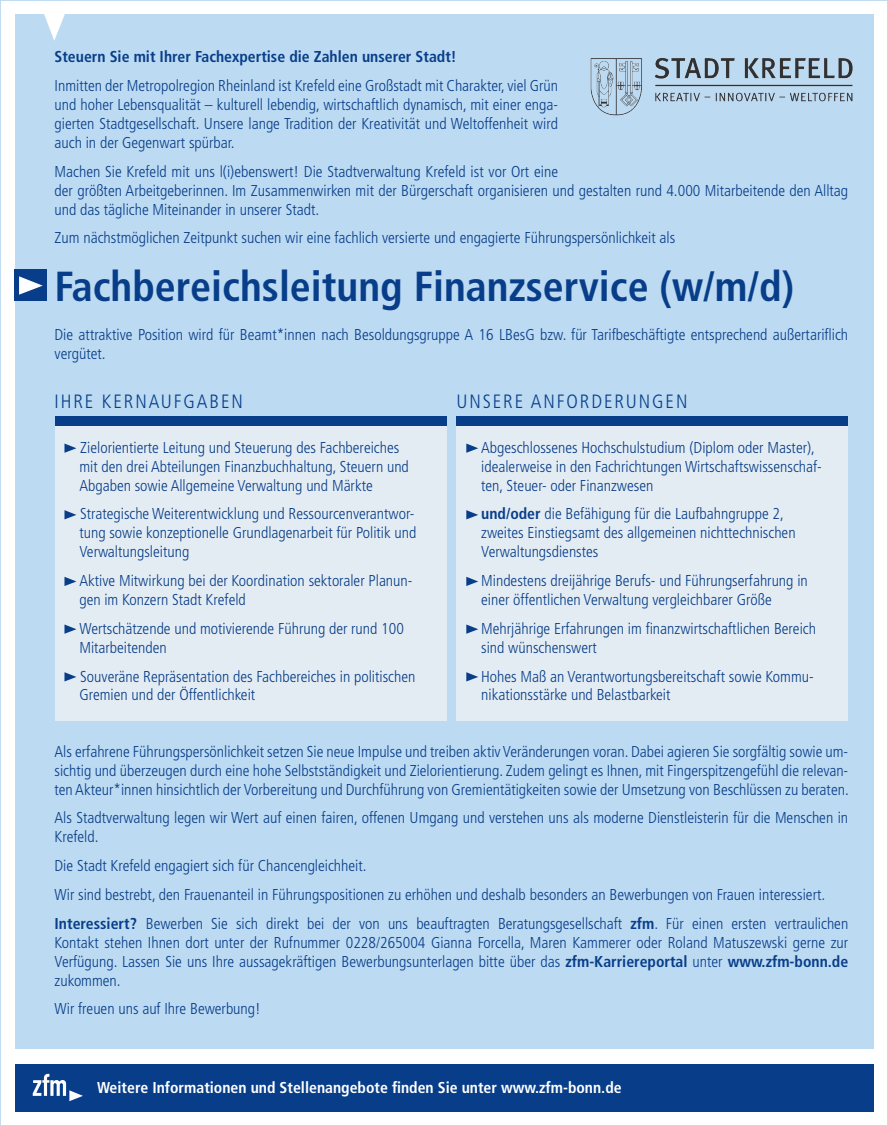
<style>
.page{position:relative;width:888px;height:1126px;background:#fff}
.page>*{position:absolute;margin:0;border:0;box-sizing:border-box;transform-origin:0 0}
.t1{font:700 condensed 42px "Frutiger LT Std";color:#083e89}
.t2{font:300 condensed 19.25px "Frutiger LT Std";letter-spacing:.1em;color:#083e89}
.t3{font:300 condensed 15.75px/18.9px "Frutiger LT Std";color:#083e89}
.t4{font:700 condensed 15.75px "Frutiger LT Std";color:#fff}
.t5{font:700 condensed 15.75px "Frutiger LT Std";color:#083e89}
.s1{font-weight:700}
</style>
<div class="page">
<div style="left:15px;top:15px;width:858px;height:1034px;background:#bcdaf2"></div>
<svg style="left:39px;top:14px;width:31px;height:27px"></svg>
<div style="left:15px;top:270px;width:32px;height:31px;background:#083e89"></div>
<svg style="left:19px;top:276px;width:24px;height:19px"></svg>
<div style="left:55px;top:416px;width:391px;height:304px;background:#e4ecf3"></div>
<svg style="left:64px;top:444px;width:12px;height:9px"></svg>
<svg style="left:64px;top:510px;width:12px;height:9px"></svg>
<svg style="left:64px;top:577px;width:12px;height:9px"></svg>
<svg style="left:64px;top:624px;width:12px;height:10px"></svg>
<svg style="left:64px;top:672px;width:12px;height:9px"></svg>
<div style="left:55px;top:416px;width:391px;height:10px;background:#083e89"></div>
<div style="left:456px;top:416px;width:392px;height:304px;background:#e4ecf3"></div>
<svg style="left:466px;top:444px;width:12px;height:9px"></svg>
<svg style="left:466px;top:510px;width:12px;height:9px"></svg>
<svg style="left:466px;top:577px;width:12px;height:9px"></svg>
<svg style="left:466px;top:624px;width:12px;height:10px"></svg>
<svg style="left:466px;top:672px;width:12px;height:9px"></svg>
<div style="left:456px;top:416px;width:392px;height:10px;background:#083e89"></div>
<div style="left:15px;top:1064px;width:858px;height:47px;background:#083e89"></div>
<svg style="left:33px;top:1074px;width:50px;height:27px"></svg>
<img style="left:590px;top:58px;width:263px;height:58px">
<p class="t5" style="left:55px;top:48px;width:404px">Steuern Sie mit Ihrer Fachexpertise die Zahlen unserer Stadt!</p>
<p class="t3" style="left:55px;top:77px;width:505px;text-align:justify">Inmitten der Metropolregion Rheinland ist Krefeld eine Großstadt mit Charakter, viel Grün und hoher Lebensqualität – kulturell lebendig, wirtschaftlich dynamisch, mit einer enga&shy;gierten Stadtgesellschaft. Unsere lange Tradition der Kreativität und Weltoffenheit wird auch in der Gegenwart spürbar.</p>
<p class="t3" style="left:55px;top:162px;width:795px">Machen Sie Krefeld mit uns l(i)ebenswert! Die Stadtverwaltung Krefeld ist vor Ort eine<br>der größten Arbeitgeberinnen. Im Zusammenwirken mit der Bürgerschaft organisieren und gestalten rund 4.000 Mitarbeitende den Alltag und das tägliche Miteinander in unserer Stadt.</p>
<p class="t3" style="left:55px;top:229px;width:622px">Zum nächstmöglichen Zeitpunkt suchen wir eine fachlich versierte und engagierte Führungspersönlichkeit als</p>
<p class="t1" style="left:55px;top:262px;width:741px">Fachbereichsleitung Finanzservice (w/m/d)</p>
<p class="t3" style="left:55px;top:325px;width:795px">Die attraktive Position wird für Beamt*innen nach Besoldungsgruppe A 16 LBesG bzw. für Tarifbeschäftigte entsprechend außertariflich vergütet.</p>
<p class="t2" style="left:55px;top:390px;width:190px">IHRE KERNAUFGABEN</p>
<p class="t3" style="left:79px;top:438px;width:331px">Zielorientierte Leitung und Steuerung des Fachbereiches mit den drei Abteilungen Finanzbuchhaltung, Steuern und<br>Abgaben sowie Allgemeine Verwaltung und Märkte</p>
<p class="t3" style="left:79px;top:505px;width:339px">Strategische Weiterentwicklung und Ressourcenverantwor&shy;tung sowie konzeptionelle Grundlagenarbeit für Politik und<br>Verwaltungsleitung</p>
<p class="t3" style="left:79px;top:571px;width:335px">Aktive Mitwirkung bei der Koordination sektoraler Planun&shy;gen im Konzern Stadt Krefeld</p>
<p class="t3" style="left:79px;top:619px;width:326px">Wertschätzende und motivierende Führung der rund 100<br>Mitarbeitenden</p>
<p class="t3" style="left:79px;top:667px;width:338px">Souveräne Repräsentation des Fachbereiches in politischen<br>Gremien und der Öffentlichkeit</p>
<p class="t2" style="left:456px;top:390px;width:233px">UNSERE ANFORDERUNGEN</p>
<p class="t3" style="left:481px;top:438px;width:342px">Abgeschlossenes Hochschulstudium (Diplom oder Master), idealerweise in den Fachrichtungen Wirtschaftswissenschaf&shy;ten, Steuer- oder Finanzwesen</p>
<p class="t3" style="left:481px;top:505px;width:316px"><span class="s1">und/oder</span> die Befähigung für die Laufbahngruppe 2, zweites Einstiegsamt des allgemeinen nichttechnischen<br>Verwaltungsdienstes</p>
<p class="t3" style="left:481px;top:571px;width:328px">Mindestens dreijährige Berufs- und Führungserfahrung in einer öffentlichen Verwaltung vergleichbarer Größe</p>
<p class="t3" style="left:481px;top:619px;width:336px">Mehrjährige Erfahrungen im finanzwirtschaftlichen Bereich sind wünschenswert</p>
<p class="t3" style="left:481px;top:667px;width:334px">Hohes Maß an Verantwortungsbereitschaft sowie Kommu&shy;nikationsstärke und Belastbarkeit</p>
<p class="t3" style="left:55px;top:742px;width:796px;text-align:justify">Als erfahrene Führungspersönlichkeit setzen Sie neue Impulse und treiben aktiv Veränderungen voran. Dabei agieren Sie sorgfältig sowie um&shy;sichtig und überzeugen durch eine hohe Selbstständigkeit und Zielorientierung. Zudem gelingt es Ihnen, mit Fingerspitzengefühl die relevan&shy;ten Akteur*innen hinsichtlich der Vorbereitung und Durchführung von Gremientätigkeiten sowie der Umsetzung von Beschlüssen zu beraten.</p>
<p class="t3" style="left:55px;top:809px;width:795px">Als Stadtverwaltung legen wir Wert auf einen fairen, offenen Umgang und verstehen uns als moderne Dienstleisterin für die Menschen in<br>Krefeld.</p>
<p class="t3" style="left:55px;top:857px;width:314px">Die Stadt Krefeld engagiert sich für Chancengleichheit.</p>
<p class="t3" style="left:55px;top:885px;width:772px">Wir sind bestrebt, den Frauenanteil in Führungspositionen zu erhöhen und deshalb besonders an Bewerbungen von Frauen interessiert.</p>
<p class="t3" style="left:55px;top:914px;width:795px;text-align:justify"><span class="s1">Interessiert?</span> Bewerben Sie sich direkt bei der von uns beauftragten Beratungsgesellschaft <span class="s1">zfm</span>. Für einen ersten vertraulichen Kontakt stehen Ihnen dort unter der Rufnummer 0228/265004 Gianna Forcella, Maren Kammerer oder Roland Matuszewski gerne zur Verfügung. Lassen Sie uns Ihre aussagekräftigen Bewerbungsunterlagen bitte über das <span class="s1">zfm-Karriereportal</span> unter <span class="s1">www.zfm-bonn.de </span>zukommen.</p>
<p class="t3" style="left:55px;top:1000px;width:208px">Wir freuen uns auf Ihre Bewerbung!</p>
<p class="t4" style="left:97px;top:1079px;width:526px">Weitere Informationen und Stellenangebote finden Sie unter www.zfm-bonn.de</p>
</div>
